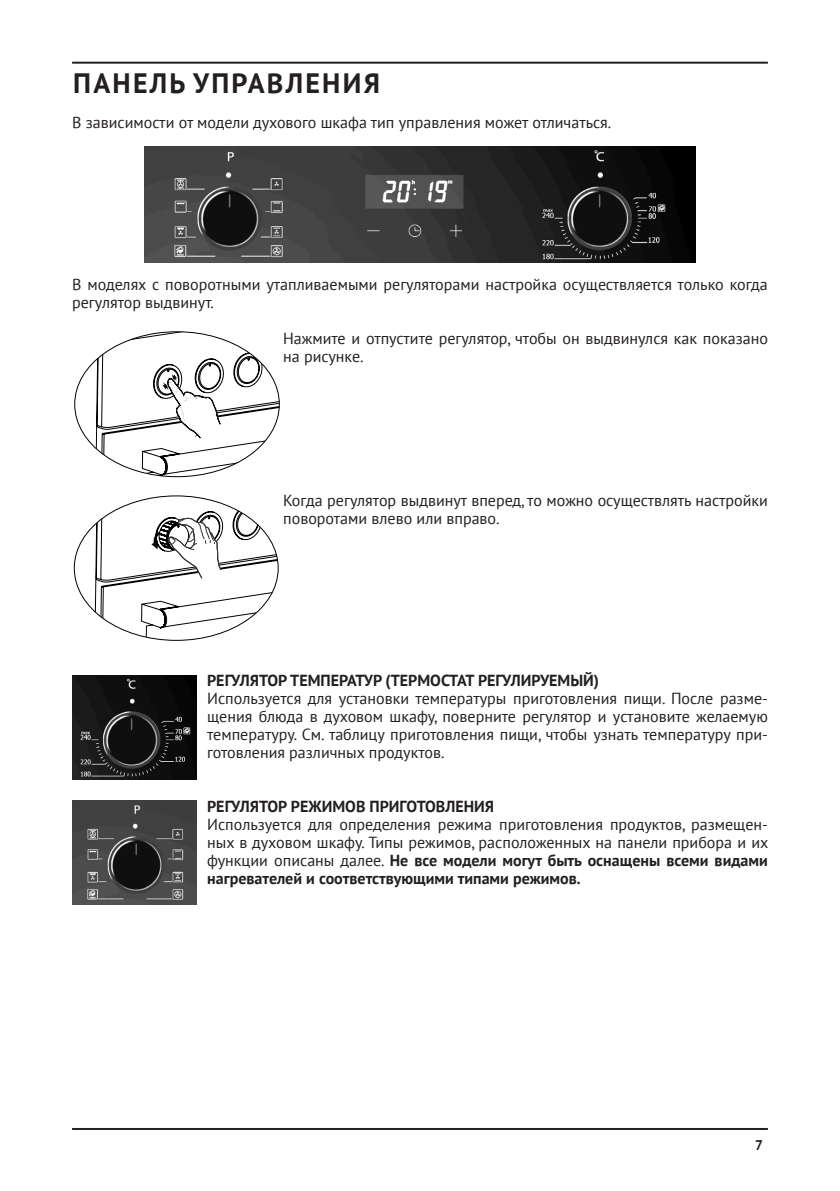
<style>
.page{position:relative;width:840px;height:1191px;background:#fff}
.page>*{position:absolute;margin:0;border:0;box-sizing:border-box;transform-origin:0 0}
.Заголовок{font:700 28px "PT Sans";letter-spacing:.08em;color:#231f20}
.t1{font:22px/28px "Arial";color:#231f20}
.Текст{font:16px/18px "PT Sans";color:#231f20}
.Текст-2{font:700 16px "PT Sans";color:#231f20}
.t2{font:700 14px "PT Sans";color:#231f20}
.s1{font-weight:700}
</style>
<div class="page">
<hr style="left:72px;top:1128px;width:695px;height:2px;background:#231f20">
<hr style="left:72px;top:62px;width:695px;height:2px;background:#231f20">
<img style="left:145px;top:146px;width:549px;height:117px">
<svg style="left:75px;top:332px;width:204px;height:145px"></svg>
<svg style="left:74px;top:496px;width:204px;height:144px"></svg>
<img style="left:72px;top:676px;width:124px;height:103px">
<img style="left:72px;top:801px;width:124px;height:103px">
<p class="Заголовок" style="left:73px;top:65px;width:308px">ПАНЕЛЬ УПРАВЛЕНИЯ</p>
<p class="Текст" style="left:72px;top:113px;width:540px">В зависимости от модели духового шкафа тип управления может отличаться.</p>
<p class="t1" style="left:91px;top:268px;width:721px">В моделях с выдвигающимися реле настройка может осуществляться</p>
<p class="Текст" style="left:283px;top:329px;width:486px">Нажмите и отпустите регулятор, чтобы он выдвинулся как показано на рисунке.</p>
<p class="Текст" style="left:72px;top:275px;width:697px">В моделях с поворотными утапливаемыми регуляторами настройка осуществляется только когда регулятор выдвинут.</p>
<p class="Текст" style="left:283px;top:491px;width:486px">Когда регулятор выдвинут вперед, то можно осуществлять настройки поворотами влево или вправо.</p>
<p class="Текст-2" style="left:207px;top:670px;width:393px">РЕГУЛЯТОР ТЕМПЕРАТУР (ТЕРМОСТАТ РЕГУЛИРУЕМЫЙ)</p>
<p class="Текст" style="left:207px;top:689px;width:562px;text-align:justify">Используется для установки температуры приготовления пищи. После разме&shy;щения блюда в духовом шкафу, поверните регулятор и установите желаемую температуру. См. таблицу приготовления пищи, чтобы узнать температуру при&shy;готовления различных продуктов.</p>
<p class="Текст-2" style="left:207px;top:796px;width:288px">РЕГУЛЯТОР РЕЖИМОВ ПРИГОТОВЛЕНИЯ</p>
<p class="Текст" style="left:207px;top:815px;width:562px;text-align:justify">Используется для определения режима приготовления продуктов, размещен&shy;ных в духовом шкафу. Типы режимов, расположенных на панели прибора и их функции описаны далее. <span class="s1">Не все модели могут быть оснащены всеми видами нагревателей и соответствующими типами режимов.</span></p>
<p class="t1" style="left:287px;top:707px;width:490px"><span class="s1">Реле Термостата:</span> Используется для установки</p>
<p class="t1" style="left:287px;top:819px;width:495px">приготовления пищи, чтобы узнать температуру приготовления различных продуктов.</p>
<p class="t2" style="left:754px;top:1136px;width:9px">7</p>
</div>
